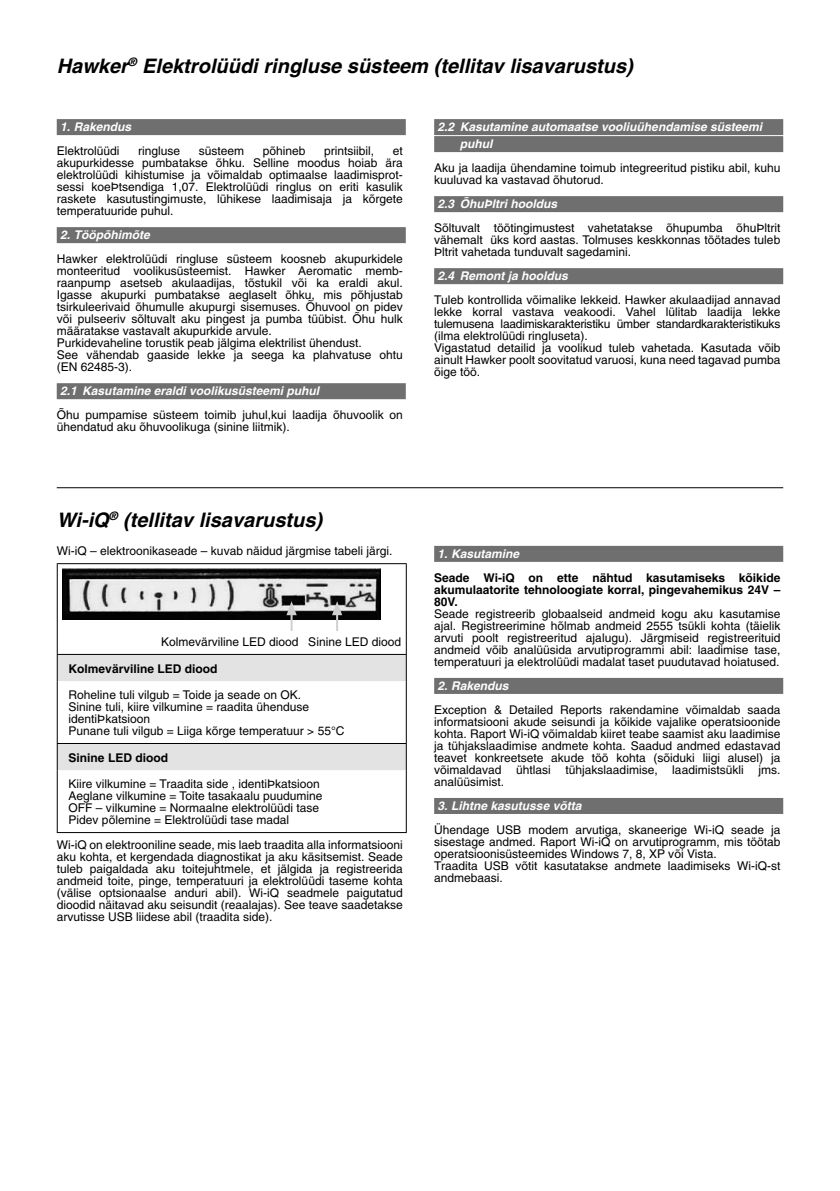
<style>
.page{position:relative;width:840px;height:1191px;background:#fff}
.page>*{position:absolute;margin:0;border:0;box-sizing:border-box;transform-origin:0 0}
.t1{font:italic 700 20px "Nimbus Sans IC";color:#000}
.t2{font:12px/12px "Nimbus Sans IC";color:#000}
.t3{font:italic 700 12px/17px "Nimbus Sans IC";color:#fff}
.t4{font:700 12px/12px "Nimbus Sans IC";color:#000;text-align:justify}
</style>
<div class="page">
<div style="left:57px;top:119px;width:348px;height:16px;background:#706f6f"></div>
<div style="left:57px;top:227px;width:348px;height:16px;background:#706f6f"></div>
<div style="left:57px;top:383px;width:348px;height:16px;background:#706f6f"></div>
<div style="left:434px;top:119px;width:348px;height:16px;background:#706f6f"></div>
<div style="left:434px;top:136px;width:348px;height:16px;background:#706f6f"></div>
<div style="left:434px;top:196px;width:348px;height:16px;background:#706f6f"></div>
<div style="left:434px;top:268px;width:348px;height:16px;background:#706f6f"></div>
<hr style="left:57px;top:487px;width:725px;height:1px;background:#000">
<svg style="left:58px;top:655px;width:347px;height:115px"></svg>
<hr style="left:57px;top:563px;width:349px;height:1px;background:#000">
<hr style="left:57px;top:564px;width:1px;height:90px;background:#000">
<hr style="left:405px;top:564px;width:1px;height:90px;background:#000">
<hr style="left:57px;top:681px;width:1px;height:62px;background:#000">
<hr style="left:405px;top:681px;width:1px;height:62px;background:#000">
<hr style="left:57px;top:770px;width:1px;height:62px;background:#000">
<hr style="left:405px;top:770px;width:1px;height:62px;background:#000">
<hr style="left:57px;top:832px;width:349px;height:1px;background:#000">
<hr style="left:57px;top:654px;width:349px;height:1px;background:#000">
<svg style="left:57px;top:655px;width:1px;height:26px"></svg>
<svg style="left:405px;top:655px;width:1px;height:26px"></svg>
<hr style="left:57px;top:743px;width:349px;height:1px;background:#000">
<svg style="left:57px;top:744px;width:1px;height:26px"></svg>
<svg style="left:405px;top:744px;width:1px;height:26px"></svg>
<div style="left:434px;top:546px;width:348px;height:16px;background:#706f6f"></div>
<div style="left:434px;top:678px;width:348px;height:16px;background:#706f6f"></div>
<div style="left:434px;top:798px;width:348px;height:16px;background:#706f6f"></div>
<img style="left:62px;top:568px;width:318px;height:51px">
<svg style="left:286px;top:601px;width:10px;height:30px"></svg>
<svg style="left:332px;top:601px;width:10px;height:30px"></svg>
<h1 class="t1" style="left:57px;top:53px;width:577px">Hawker<sup>®</sup> Elektrolüüdi ringluse süsteem (tellitav lisavarustus)</h1>
<p class="t3" style="left:60px;top:118px;width:73px">1. Rakendus</p>
<p class="t2" style="left:57px;top:145px;width:64px">Elektrolüüdi</p>
<p class="t2" style="left:138px;top:145px;width:44px">ringluse</p>
<p class="t2" style="left:199px;top:145px;width:47px">süsteem</p>
<p class="t2" style="left:263px;top:145px;width:44px">põhineb</p>
<p class="t2" style="left:324px;top:145px;width:52px">printsiibil,</p>
<p class="t2" style="left:57px;top:145px;width:347px;text-align:justify;text-indent:336px">et akupurkidesse pumbatakse õhku. Selline moodus hoiab ära elektrolüüdi kihistumise ja võimaldab optimaalse laadimisprot&shy;sessi koefitsendiga 1,07. Elektrolüüdi ringlus on eriti kasulik raskete kasutustingimuste, lühikese laadimisaja ja kõrgete temperatuuride puhul.</p>
<p class="t3" style="left:60px;top:226px;width:91px">2. Tööpõhimõte</p>
<p class="t2" style="left:57px;top:253px;width:347px">Hawker elektrolüüdi ringluse süsteem koosneb akupurkidele monteeritud voolikusüsteemist. Hawker Aeromatic memb&shy;raanpump asetseb akulaadijas, tõstukil või ka eraldi akul.<br>Igasse akupurki pumbatakse aeglaselt õhku, mis põhjustab tsirkuleerivaid õhumulle akupurgi sisemuses. Õhuvool on pidev või pulseeriv sõltuvalt aku pingest ja pumba tüübist. Õhu hulk määratakse vastavalt akupurkide arvule.<br>Purkidevaheline torustik peab jälgima elektrilist ühendust.<br>See vähendab gaaside lekke ja seega ka plahvatuse ohtu (EN 62485-3).</p>
<p class="t3" style="left:60px;top:382px;width:260px">2.1 Kasutamine eraldi voolikusüsteemi puhul</p>
<p class="t2" style="left:57px;top:409px;width:347px">Õhu pumpamise süsteem toimib juhul,kui laadija õhuvoolik on ühendatud aku õhuvoolikuga (sinine liitmik).</p>
<p class="t3" style="left:459px;top:118px;width:304px;text-indent:-22px">2.2 Kasutamine automaatse vooliuühendamise süsteemi puhul</p>
<p class="t2" style="left:434px;top:162px;width:347px">Aku ja laadija ühendamine toimub integreeritud pistiku abil, kuhu kuuluvad ka vastavad õhutorud.</p>
<p class="t3" style="left:437px;top:195px;width:121px">2.3 Õhufiltri hooldus</p>
<p class="t2" style="left:434px;top:222px;width:347px;text-align:justify">Sõltuvalt töötingimustest vahetatakse õhupumba õhufiltrit vähemalt üks kord aastas. Tolmuses keskkonnas töötades tuleb filtrit vahetada tunduvalt sagedamini.</p>
<p class="t3" style="left:437px;top:267px;width:132px">2.4 Remont ja hooldus</p>
<p class="t2" style="left:434px;top:294px;width:347px">Tuleb kontrollida võimalike lekkeid. Hawker akulaadijad annavad lekke korral vastava veakoodi. Vahel lülitab laadija lekke tulemusena laadimiskarakteristiku ümber standardkarakteristikuks (ilma elektrolüüdi ringluseta).<br>Vigastatud detailid ja voolikud tuleb vahetada. Kasutada võib ainult Hawker poolt soovitatud varuosi, kuna need tagavad pumba õige töö.</p>
<h1 class="t1" style="left:57px;top:507px;width:267px">Wi-iQ<sup>®</sup> (tellitav lisavarustus)</h1>
<p class="t2" style="left:57px;top:545px;width:337px">Wi-iQ – elektroonikaseade – kuvab näidud järgmise tabeli järgi.</p>
<p class="t2" style="left:161px;top:635px;width:241px">Kolmevärviline LED diood Sinine LED diood</p>
<p class="t4" style="left:69px;top:662px;width:150px">Kolmevärviline LED diood</p>
<p class="t2" style="left:69px;top:688px;width:277px">Roheline tuli vilgub = Toide ja seade on OK.<br>Sinine tuli, kiire vilkumine = raadita ühenduse identifikatsioon<br>Punane tuli vilgub = Liiga kõrge temperatuur &gt; 55°C</p>
<p class="t4" style="left:69px;top:751px;width:101px">Sinine LED diood</p>
<p class="t2" style="left:69px;top:777px;width:255px">Kiire vilkumine = Traadita side , identifikatsioon Aeglane vilkumine = Toite tasakaalu puudumine OFF – vilkumine = Normaalne elektrolüüdi tase Pidev põlemine = Elektrolüüdi tase madal</p>
<p class="t2" style="left:57px;top:838px;width:347px;text-align:justify">Wi-iQ on elektrooniline seade, mis laeb traadita alla informatsiooni aku kohta, et kergendada diagnostikat ja aku käsitsemist. Seade tuleb paigaldada aku toitejuhtmele, et jälgida ja registreerida andmeid toite, pinge, temperatuuri ja elektrolüüdi taseme kohta (välise optsionaalse anduri abil). Wi-iQ seadmele paigutatud dioodid näitavad aku seisundit (reaalajas). See teave saadetakse arvutisse USB liidese abil (traadita side).</p>
<p class="t3" style="left:437px;top:545px;width:83px">1. Kasutamine</p>
<p class="t4" style="left:434px;top:571px;width:347px">Seade Wi-iQ on ette nähtud kasutamiseks kõikide akumulaatorite tehnoloogiate korral, pingevahemikus 24V – 80V.</p>
<p class="t2" style="left:434px;top:607px;width:347px;text-align:justify">Seade registreerib globaalseid andmeid kogu aku kasutamise ajal. Registreerimine hõlmab andmeid 2555 tsükli kohta (täielik arvuti poolt registreeritud ajalugu). Järgmiseid registreerituid andmeid võib analüüsida arvutiprogrammi abil: laadimise tase, temperatuuri ja elektrolüüdi madalat taset puudutavad hoiatused.</p>
<p class="t3" style="left:437px;top:677px;width:73px">2. Rakendus</p>
<p class="t2" style="left:434px;top:703px;width:347px;text-align:justify">Exception &amp; Detailed Reports rakendamine võimaldab saada informatsiooni akude seisundi ja kõikide vajalike operatsioonide kohta. Raport Wi-iQ võimaldab kiiret teabe saamist aku laadimise ja tühjakslaadimise andmete kohta. Saadud andmed edastavad teavet konkreetsete akude töö kohta (sõiduki liigi alusel) ja võimaldavad ühtlasi tühjakslaadimise, laadimistsükli jms. analüüsimist.</p>
<p class="t3" style="left:437px;top:797px;width:145px">3. Lihtne kasutusse võtta</p>
<p class="t2" style="left:434px;top:823px;width:347px">Ühendage USB modem arvutiga, skaneerige Wi-iQ seade ja sisestage andmed. Raport Wi-iQ on arvutiprogramm, mis töötab operatsioonisüsteemides Windows 7, 8, XP või Vista.<br>Traadita USB võtit kasutatakse andmete laadimiseks Wi-iQ-st andmebaasi.</p>
</div>
